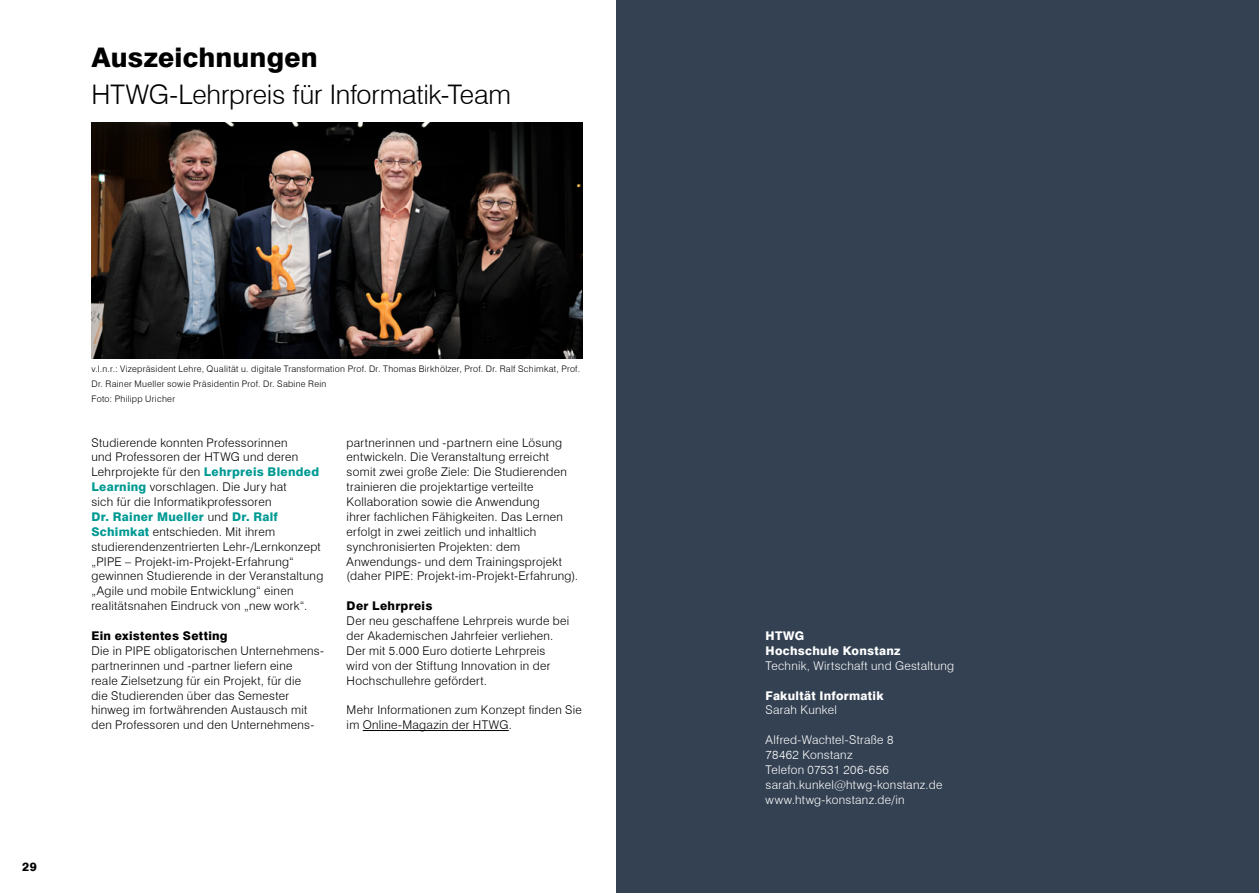
<style>
.page{position:relative;width:1259px;height:893px;background:#fff}
.page>*{position:absolute;margin:0;border:0;box-sizing:border-box;transform-origin:0 0}
.Headline_-_SCHWARZ{font:300 27px/37.2px "Swiss 721 BT";letter-spacing:-.005em;color:#000}
.Fließtext_-_SCHWAR{font:300 12px/14.9px "Swiss 721 BT";letter-spacing:.025em;color:#000}
.Fließtext_-_WEISS{font:300 12px/14.9px "Swiss 721 BT";letter-spacing:.025em;color:#fff}
.Fließtext_-_WEISS-2{font:800 12px/14.9px "Swiss 721 BT";letter-spacing:.025em;color:#fff}
.t1{font:800 12px "Swiss 721 BT";color:#000}
.Fließtext_-_SCHWAR-2{font:300 9px/14.9px "Swiss 721 BT";letter-spacing:.035em;color:#000}
.s1{font-weight:800}
.s2{font-weight:800;color:#009a93}
.s3{font-weight:300}
</style>
<div class="page">
<div style="left:617px;top:0;width:642px;height:893px;background:#334152"></div>
<img style="left:91px;top:122px;width:492px;height:236px">
<hr style="left:363px;top:730px;width:146px;height:1px;background:#000">
<p class="Headline_-_SCHWARZ" style="left:91px;top:39px;width:421px"><span class="s1">Auszeichnungen<br></span>HTWG-Lehrpreis für Informatik-Team</p>
<p class="t1" style="left:22px;top:859px;width:16px">29</p>
<p class="Fließtext_-_SCHWAR-2" style="left:91px;top:361px;width:490px">v.l.n.r.: Vizepräsident Lehre, Qualität u. digitale Transformation Prof. Dr. Thomas Birkhölzer, Prof. Dr. Ralf Schimkat, Prof.<br>Dr. Rainer Mueller sowie Präsidentin Prof. Dr. Sabine Rein<br>Foto: Philipp Uricher</p>
<p class="Fließtext_-_SCHWAR" style="left:91px;top:435px;width:233px">Studierende konnten Professorinnen<br>und Professoren der HTWG und deren Lehrprojekte für den <span class="s2">Lehrpreis Blended Learning</span> vorschlagen. Die Jury hat<br>sich für die Informatikprofessoren<br><span class="s2">Dr. Rainer Mueller</span> und <span class="s2">Dr. Ralf Schimkat</span> entschieden. Mit ihrem studierendenzentrierten Lehr-/Lernkonzept „PIPE – Projekt-im-Projekt-Erfahrung“ gewinnen Studierende in der Veranstaltung „Agile und mobile Entwicklung“ einen realitätsnahen Eindruck von „new work“.</p>
<p class="Fließtext_-_SCHWAR" style="left:91px;top:628px;width:234px"><span class="s1">Ein existentes Setting<br></span>Die in PIPE obligatorischen Unternehmens&shy;partnerinnen und -partner liefern eine<br>reale Zielsetzung für ein Projekt, für die<br>die Studierenden über das Semester hinweg im fortwährenden Austausch mit den Professoren und den Unternehmens-</p>
<p class="Fließtext_-_SCHWAR" style="left:347px;top:435px;width:233px">partnerinnen und -partnern eine Lösung entwickeln. Die Veranstaltung erreicht somit zwei große Ziele: Die Studierenden trainieren die projektartige verteilte Kollaboration sowie die Anwendung<br>ihrer fachlichen Fähigkeiten. Das Lernen erfolgt in zwei zeitlich und inhaltlich synchronisierten Projekten: dem Anwendungs- und dem Trainingsprojekt (daher PIPE: Projekt-im-Projekt-Erfahrung).</p>
<p class="Fließtext_-_SCHWAR" style="left:347px;top:598px;width:224px"><span class="s1">Der Lehrpreis<br></span>Der neu geschaffene Lehrpreis wurde bei der Akademischen Jahrfeier verliehen.<br>Der mit 5.000 Euro dotierte Lehrpreis wird von der Stiftung Innovation in der Hochschullehre gefördert.</p>
<p class="Fließtext_-_SCHWAR" style="left:347px;top:703px;width:237px">Mehr Informationen zum Konzept finden Sie im Online-Magazin der HTWG.</p>
<p class="Fließtext_-_WEISS" style="left:765px;top:628px;width:190px"><span class="s1">HTWG<br>Hochschule Konstanz<br></span>Technik, Wirtschaft und Gestaltung</p>
<p class="Fließtext_-_WEISS-2" style="left:765px;top:688px;width:119px">Fakultät Informatik<br><span class="s3">Sarah Kunkel</span></p>
<p class="Fließtext_-_WEISS" style="left:765px;top:732px;width:178px">Alfred-Wachtel-Straße 8<br>78462 Konstanz<br>Telefon 07531 206-656 sarah.kunkel@htwg-konstanz.de www.htwg-konstanz.de/in</p>
</div>
